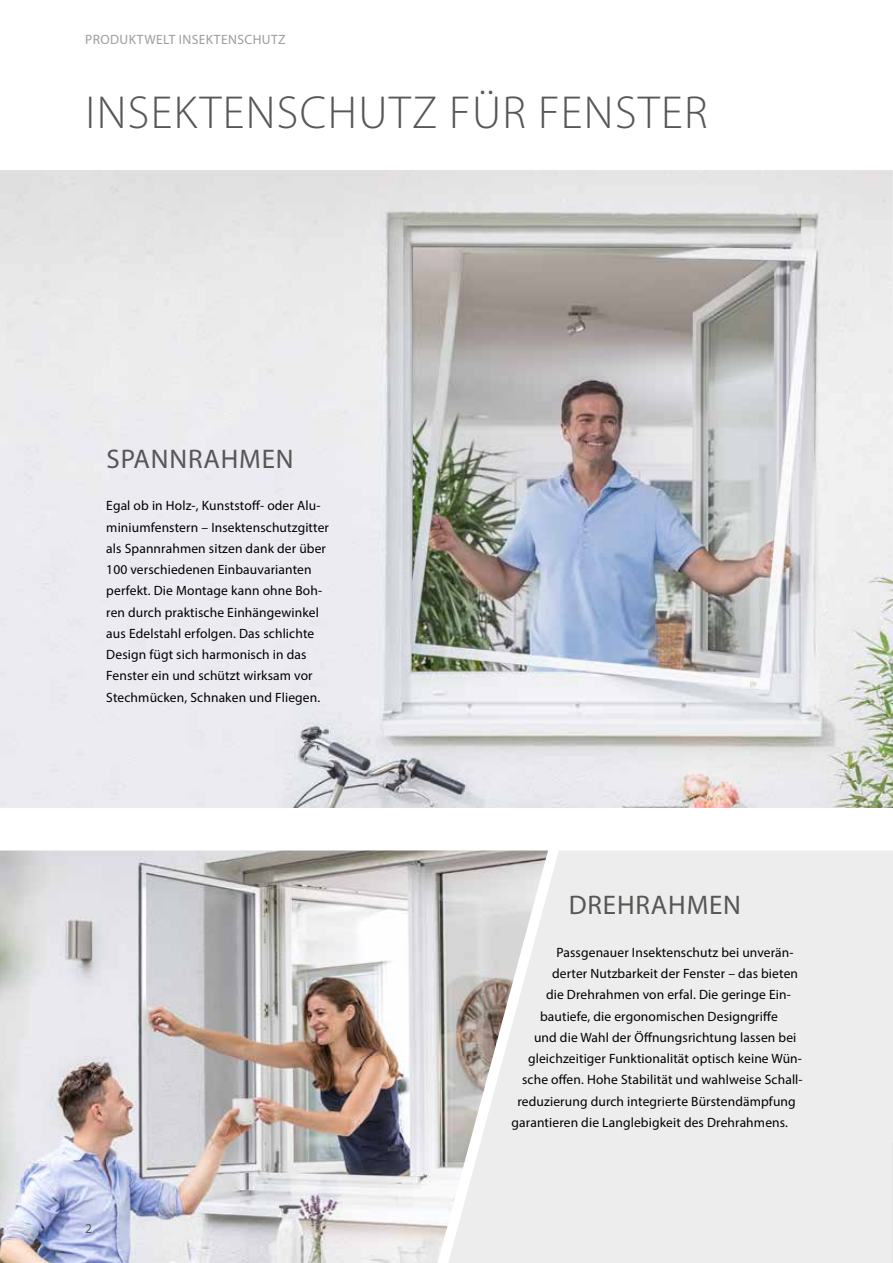
<style>
.page{position:relative;width:893px;height:1263px;background:#fff}
.page>*{position:absolute;margin:0;border:0;box-sizing:border-box;transform-origin:0 0}
.t1{font:300 46.5px "Myriad Pro";letter-spacing:.03em;color:#575756}
.t2{font:27px "Myriad Pro";letter-spacing:.03em;color:#575756}
.t3{font:13.5px/21.3px "Myriad Pro";letter-spacing:.01em;color:#000}
.t4{font:13.5px "Myriad Pro";letter-spacing:.03em;color:#9d9d9c}
.t5{font:13.5px "Myriad Pro";color:#575756}
</style>
<div class="page">
<img style="left:0;top:850px;width:448px;height:413px">
<svg style="left:448px;top:850px;width:444px;height:413px;background:#e9e8e8"></svg>
<img style="left:892px;top:851px;width:1px;height:412px">
<img style="left:0;top:170px;width:893px;height:638px">
<img style="left:892px;top:170px;width:1px;height:425px">
<p class="t4" style="left:85px;top:31px;width:202px">PRODUKTWELT INSEKTENSCHUTZ</p>
<h1 class="t1" style="left:86px;top:84px;width:624px">INSEKTENSCHUTZ FÜR FENSTER</h1>
<h2 class="t2" style="left:107px;top:442px;width:189px">SPANNRAHMEN</h2>
<p class="t3" style="left:106px;top:495px;width:224px">Egal ob in Holz-, Kunststoff- oder Alu&shy;miniumfenstern – Insektenschutzgitter als Spannrahmen sitzen dank der über 100 verschiedenen Einbauvarianten perfekt. Die Montage kann ohne Boh&shy;ren durch praktische Einhängewinkel aus Edelstahl erfolgen. Das schlichte Design fügt sich harmonisch in das Fenster ein und schützt wirksam vor Stechmücken, Schnaken und Fliegen.</p>
<p class="t5" style="left:85px;top:1220px;width:8px">2</p>
<h2 class="t2" style="left:569px;top:888px;width:174px">DREHRAHMEN</h2>
<p class="t3" style="left:556px;top:941px;width:239px">Passgenauer Insektenschutz bei unverän-</p>
<p class="t3" style="left:552px;top:963px;width:248px">derter Nutzbarkeit der Fenster – das bieten</p>
<p class="t3" style="left:546px;top:984px;width:246px">die Drehrahmen von erfal. Die geringe Ein-</p>
<p class="t3" style="left:540px;top:1005px;width:239px">bautiefe, die ergonomischen Designgriffe</p>
<p class="t3" style="left:534px;top:1026px;width:264px">und die Wahl der Öffnungsrichtung lassen bei</p>
<p class="t3" style="left:528px;top:1048px;width:275px">gleichzeitiger Funktionalität optisch keine Wün-</p>
<p class="t3" style="left:522px;top:1069px;width:282px">sche offen. Hohe Stabilität und wahlweise Schall-</p>
<p class="t3" style="left:518px;top:1090px;width:280px">reduzierung durch integrierte Bürstendämpfung</p>
<p class="t3" style="left:512px;top:1111px;width:278px">garantieren die Langlebigkeit des Drehrahmens.</p>
</div>
